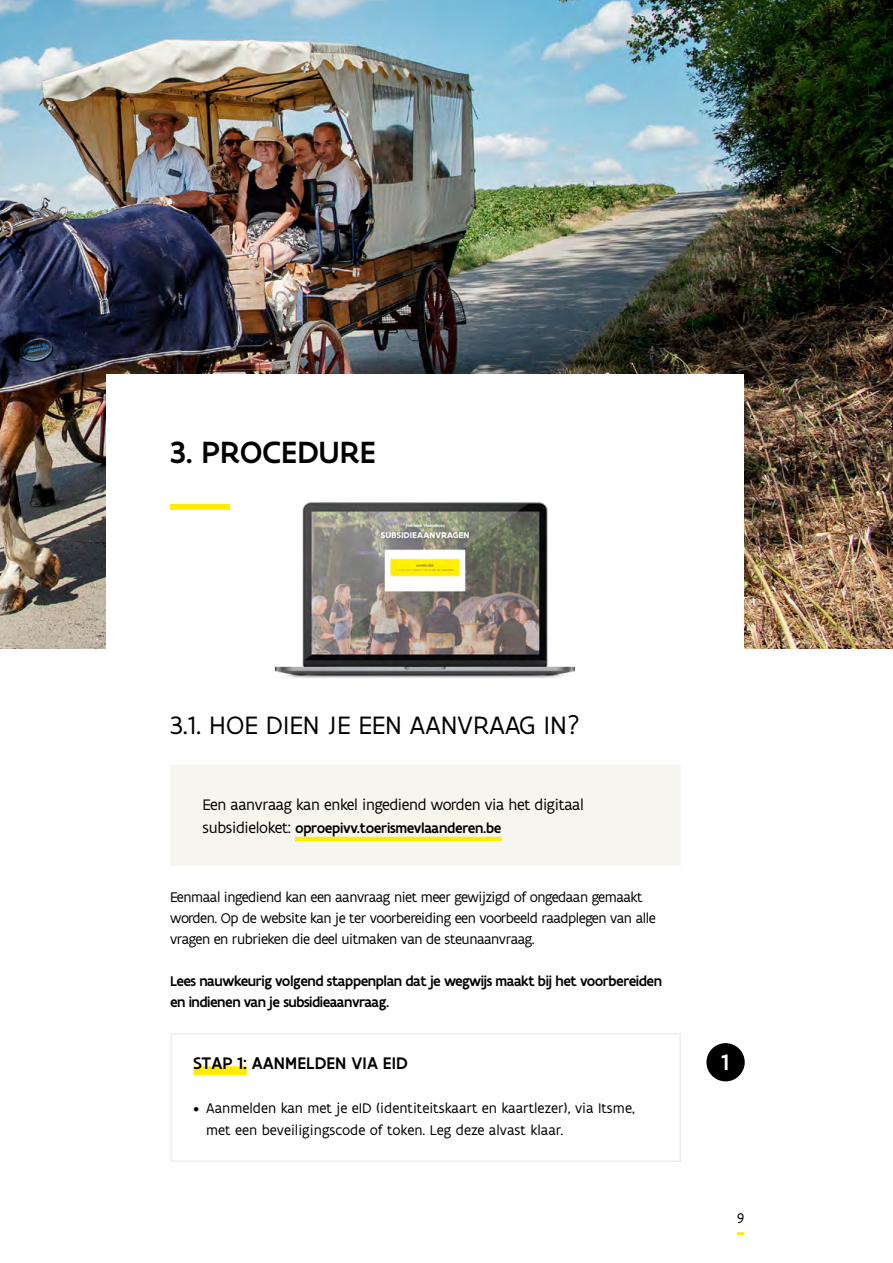
<style>
.page{position:relative;width:893px;height:1263px;background:#fff}
.page>*{position:absolute;margin:0;border:0;box-sizing:border-box;transform-origin:0 0}
.t1{font:500 33px "Flanders Art Sans";letter-spacing:.005em;color:#000}
.t2{font:27px "Flanders Art Sans";letter-spacing:.005em;color:#000}
.t3{font:500 24px "Flanders Art Sans";color:#fff}
.t4{font:500 18px "Flanders Art Sans";letter-spacing:.005em;color:#000}
.basistekst{font:16.35px "Flanders Art Sans";letter-spacing:-.02em;color:#000}
.t5{font:15px/21px "Flanders Art Sans";letter-spacing:-.03em;color:#000}
.basistekst-2{font:500 15px/21px "Flanders Art Sans";letter-spacing:-.03em;color:#000}
.t6{font:15px/22.5px "Flanders Art Sans";color:#000}
.s1{font-weight:400;font-size:16.35px}
</style>
<div class="page">
<svg style="left:737px;top:1232px;width:7px;height:3px"></svg>
<img style="left:0;top:0;width:893px;height:648px">
<div style="left:106px;top:374px;width:638px;height:800px;background:#fff"></div>
<div style="left:170px;top:504px;width:60px;height:6px;background:#ffed00"></div>
<div style="left:170px;top:765px;width:510px;height:100px;background:#f6f5ee"></div>
<hr style="left:295px;top:837px;width:206px;height:4px;background:#ffed00">
<div style="left:193px;top:1066px;width:54px;height:9px;background:#ffed00"></div>
<div style="left:171px;top:1033px;width:510px;height:129px;border:2px solid #ededed"></div>
<div style="left:706px;top:1043px;width:39px;height:38px;background:#000;border-radius:50%"></div>
<img style="left:276px;top:502px;width:299px;height:176px">
<h1 class="t1" style="left:170px;top:431px;width:207px">3. PROCEDURE</h1>
<h2 class="t2" style="left:170px;top:709px;width:411px">3.1. HOE DIEN JE EEN AANVRAAG IN?</h2>
<p class="basistekst" style="left:203px;top:795px;width:383px">Een aanvraag kan enkel ingediend worden via het digitaal</p>
<p class="basistekst-2" style="left:203px;top:818px;width:300px"><span class="s1">subsidieloket:</span> oproepivv.toerismevlaanderen.be</p>
<p class="t5" style="left:170px;top:887px;width:487px">Eenmaal ingediend kan een aanvraag niet meer gewijzigd of ongedaan gemaakt worden. Op de website kan je ter voorbereiding een voorbeeld raadplegen van alle vragen en rubrieken die deel uitmaken van de steunaanvraag.</p>
<p class="basistekst-2" style="left:170px;top:971px;width:493px">Lees nauwkeurig volgend stappenplan dat je wegwijs maakt bij het voorbereiden en indienen van je subsidieaanvraag.</p>
<h5 class="t4" style="left:193px;top:1052px;width:216px">STAP 1: AANMELDEN VIA EID</h5>
<p class="t6" style="left:206px;top:1097px;width:430px;text-indent:-13px">• Aanmelden kan met je eID (identiteitskaart en kaartlezer), via Itsme, met een beveiligingscode of token. Leg deze alvast klaar.</p>
<p class="t3" style="left:721px;top:1047px;width:9px">1</p>
<p class="t5" style="left:737px;top:1208px;width:9px">9</p>
</div>
